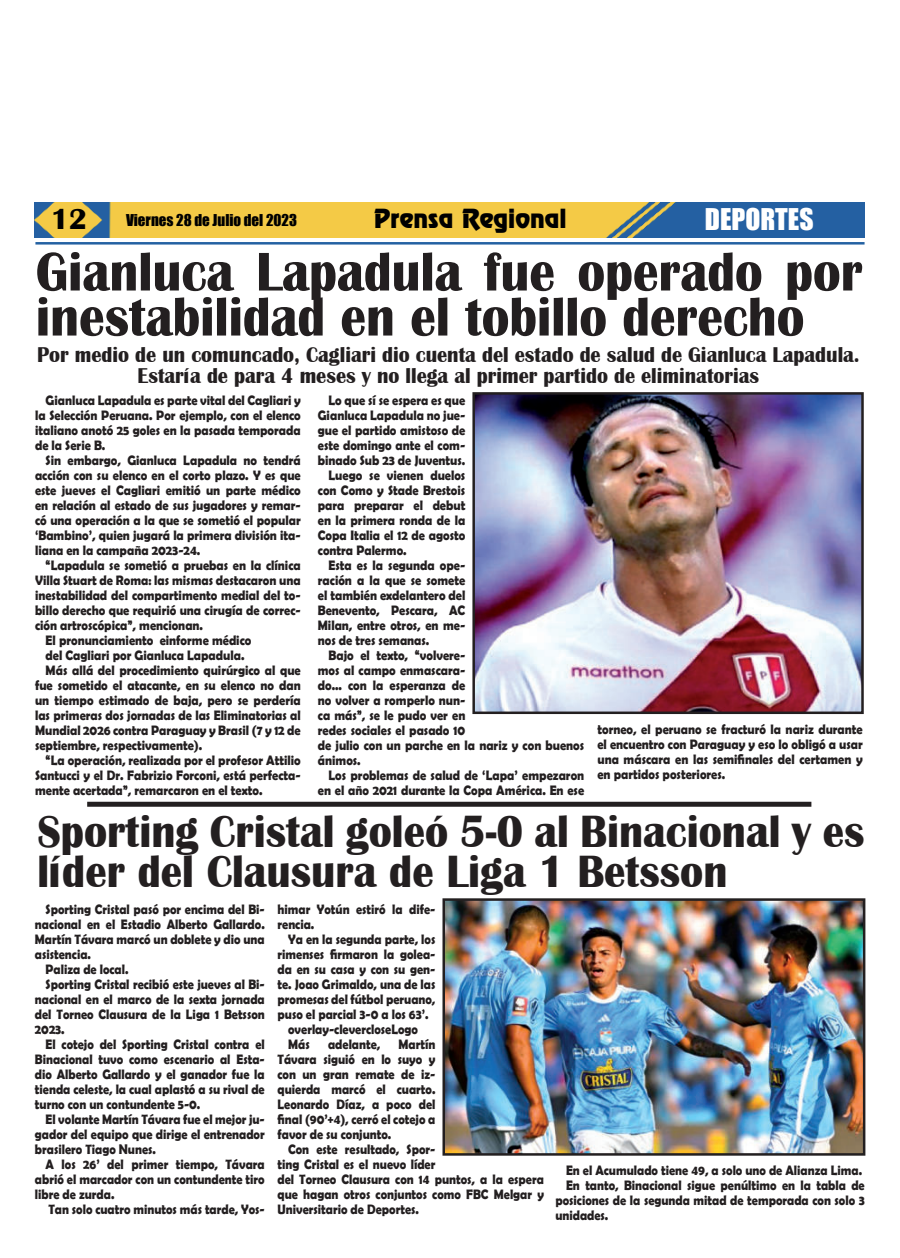
<style>
.page{position:relative;width:900px;height:1258px;background:#fff}
.page>*{position:absolute;margin:0;border:0;box-sizing:border-box;transform-origin:0 0}
.t1{font:700 56.38px/45px "Britannic";color:#231f20;scale:.91 1}
.t2{font:700 46.5px/40px "Britannic";color:#231f20;scale:.92 1}
.t3{font:700 30px "Britannic";color:#000}
.t4{font:27.5px "Impact";color:#fff}
.t5{font:23.75px "Renfrew Normal";color:#000}
.t6{font:700 22px/21.2px "Britannic";color:#231f20;text-align:center;scale:.92 1}
.t7{font:15px "Impact";color:#000}
.t8{font:700 13.75px/15px "Berlin Sans FB Demi";color:#231f20;text-align:justify;scale:.9 1}
.t9{font:700 13.75px/15px "Berlin Sans FB Demi";color:#231f20;scale:.89 1}
</style>
<div class="page">
<img style="left:35px;top:203px;width:830px;height:35px">
<hr style="left:35px;top:242px;width:830px;height:3px;background:#2361a2">
<img style="left:476px;top:396px;width:384px;height:314px">
<div style="left:472px;top:392px;width:392px;height:322px;border:3px solid #231f20"></div>
<div style="left:87px;top:802px;width:724px;height:5px;background:#231f20"></div>
<img style="left:446px;top:902px;width:415px;height:250px">
<div style="left:442px;top:898px;width:423px;height:258px;border:3px solid #231f20"></div>
<h3 class="t3" style="left:51px;top:203px;width:38px">12</h3>
<p class="t7" style="left:126px;top:212px;width:173px">Viernes 28 de Julio del 2023</p>
<h3 class="t5" style="left:374px;top:209px;width:194px">Prensa Regional</h3>
<h3 class="t4" style="left:705px;top:205px;width:110px">DEPORTES</h3>
<h1 class="t1" style="left:36px;top:249px;width:910px">Gianluca Lapadula fue operado por inestabilidad en el tobillo derecho</h1>
<h3 class="t6" style="left:37px;top:344px;width:896px">Por medio de un comuncado, Cagliari dio cuenta del estado de salud de Gianluca Lapadula.<br>Estaría de para 4 meses y no llega al primer partido de eliminatorias</h3>
<p class="t8" style="left:35px;top:393px;width:297px;text-indent:11px">Gianluca Lapadula es parte vital del Cagliari y la Selección Peruana. Por ejemplo, con el elenco italiano anotó 25 goles en la pasada temporada de la Serie B.</p>
<p class="t8" style="left:35px;top:453px;width:297px;text-indent:11px">Sin embargo, Gianluca Lapadula no tendrá acción con su elenco en el corto plazo. Y es que este jueves el Cagliari emitió un parte médico en relación al estado de sus jugadores y remar&shy;có una operación a la que se sometió el popular ‘Bambino’, quien jugará la primera división ita&shy;liana en la campaña 2023-24.</p>
<p class="t8" style="left:46px;top:558px;width:285px">“Lapadula se sometió a pruebas en la clínica</p>
<p class="t8" style="left:35px;top:573px;width:297px">Villa Stuart de Roma: las mismas destacaron una</p>
<p class="t8" style="left:35px;top:588px;width:297px">inestabilidad del compartimento medial del to-</p>
<p class="t8" style="left:35px;top:603px;width:297px">billo derecho que requirió una cirugía de correc-</p>
<p class="t8" style="left:35px;top:618px;width:188px">ción artroscópica”, mencionan.</p>
<p class="t8" style="left:46px;top:633px;width:230px">El pronunciamiento einforme médico</p>
<p class="t8" style="left:46px;top:648px;width:222px">del Cagliari por Gianluca Lapadula.</p>
<p class="t8" style="left:46px;top:663px;width:285px">Más allá del procedimiento quirúrgico al que</p>
<p class="t8" style="left:35px;top:678px;width:297px">fue sometido el atacante, en su elenco no dan</p>
<p class="t8" style="left:35px;top:693px;width:297px">un tiempo estimado de baja, pero se perdería</p>
<p class="t8" style="left:35px;top:708px;width:297px">las primeras dos jornadas de las Eliminatorias al</p>
<p class="t8" style="left:35px;top:723px;width:297px">Mundial 2026 contra Paraguay y Brasil (7 y 12 de</p>
<p class="t8" style="left:35px;top:738px;width:187px">septiembre, respectivamente).</p>
<p class="t8" style="left:46px;top:753px;width:285px">“La operación, realizada por el profesor Attilio</p>
<p class="t8" style="left:35px;top:768px;width:297px">Santucci y el Dr. Fabrizio Forconi, está perfecta-</p>
<p class="t8" style="left:35px;top:783px;width:254px">mente acertada”, remarcaron en el texto.</p>
<p class="t8" style="left:328px;top:393px;width:154px">Lo que sí se espera es que</p>
<p class="t8" style="left:318px;top:408px;width:165px">Gianluca Lapadula no jue-</p>
<p class="t8" style="left:318px;top:423px;width:165px">gue el partido amistoso de</p>
<p class="t8" style="left:318px;top:438px;width:165px">este domingo ante el com-</p>
<p class="t8" style="left:318px;top:453px;width:165px">binado Sub 23 de Juventus.</p>
<p class="t8" style="left:328px;top:468px;width:154px">Luego se vienen duelos</p>
<p class="t8" style="left:318px;top:483px;width:165px">con Como y Stade Brestois</p>
<p class="t8" style="left:318px;top:498px;width:165px">para preparar el debut</p>
<p class="t8" style="left:318px;top:513px;width:165px">en la primera ronda de la</p>
<p class="t8" style="left:318px;top:528px;width:165px">Copa Italia el 12 de agosto</p>
<p class="t8" style="left:318px;top:543px;width:100px">contra Palermo.</p>
<p class="t8" style="left:328px;top:558px;width:154px">Esta es la segunda ope-</p>
<p class="t8" style="left:318px;top:573px;width:165px">ración a la que se somete</p>
<p class="t8" style="left:318px;top:588px;width:165px">el también exdelantero del</p>
<p class="t8" style="left:318px;top:603px;width:165px">Benevento, Pescara, AC</p>
<p class="t8" style="left:318px;top:618px;width:165px">Milan, entre otros, en me-</p>
<p class="t8" style="left:318px;top:633px;width:126px">nos de tres semanas.</p>
<p class="t8" style="left:328px;top:648px;width:154px">Bajo el texto, “volvere-</p>
<p class="t8" style="left:318px;top:663px;width:165px">mos al campo enmascara-</p>
<p class="t8" style="left:318px;top:678px;width:165px">do... con la esperanza de</p>
<p class="t8" style="left:318px;top:693px;width:165px">no volver a romperlo nun-</p>
<p class="t8" style="left:318px;top:708px;width:165px">ca más”, se le pudo ver en</p>
<p class="t8" style="left:318px;top:723px;width:165px">redes sociales el pasado 10</p>
<p class="t8" style="left:318px;top:738px;width:298px">de julio con un parche en la nariz y con buenos</p>
<p class="t8" style="left:318px;top:753px;width:49px">ánimos.</p>
<p class="t8" style="left:328px;top:768px;width:286px">Los problemas de salud de ‘Lapa’ empezaron</p>
<p class="t8" style="left:318px;top:783px;width:297px">en el año 2021 durante la Copa América. En ese</p>
<p class="t8" style="left:597px;top:722px;width:296px">torneo, el peruano se fracturó la nariz durante el encuentro con Paraguay y eso lo obligó a usar una máscara en las semifinales del certamen y en partidos posteriores.</p>
<h2 class="t2" style="left:37px;top:812px;width:900px">Sporting Cristal goleó 5-0 al Binacional y es líder del Clausura de Liga 1 Betsson</h2>
<p class="t9" style="left:46px;top:902px;width:248px">Sporting Cristal pasó por encima del Bi-</p>
<p class="t9" style="left:35px;top:917px;width:260px">nacional en el Estadio Alberto Gallardo.</p>
<p class="t9" style="left:35px;top:932px;width:260px">Martín Távara marcó un doblete y dio una</p>
<p class="t9" style="left:35px;top:947px;width:64px">asistencia.</p>
<p class="t9" style="left:46px;top:962px;width:95px">Paliza de local.</p>
<p class="t9" style="left:46px;top:977px;width:248px">Sporting Cristal recibió este jueves al Bi-</p>
<p class="t9" style="left:35px;top:992px;width:260px">nacional en el marco de la sexta jornada</p>
<p class="t9" style="left:35px;top:1007px;width:260px">del Torneo Clausura de la Liga 1 Betsson</p>
<p class="t9" style="left:35px;top:1022px;width:35px">2023.</p>
<p class="t9" style="left:46px;top:1037px;width:248px">El cotejo del Sporting Cristal contra el</p>
<p class="t9" style="left:35px;top:1052px;width:260px">Binacional tuvo como escenario al Esta-</p>
<p class="t9" style="left:35px;top:1067px;width:260px">dio Alberto Gallardo y el ganador fue la</p>
<p class="t9" style="left:35px;top:1082px;width:260px">tienda celeste, la cual aplastó a su rival de</p>
<p class="t9" style="left:35px;top:1097px;width:187px">turno con un contundente 5-0.</p>
<p class="t9" style="left:46px;top:1112px;width:248px">El volante Martín Távara fue el mejor ju-</p>
<p class="t9" style="left:35px;top:1127px;width:260px">gador del equipo que dirige el entrenador</p>
<p class="t9" style="left:35px;top:1142px;width:137px">brasilero Tiago Nunes.</p>
<p class="t9" style="left:46px;top:1157px;width:248px">A los 26’ del primer tiempo, Távara</p>
<p class="t9" style="left:35px;top:1172px;width:260px">abrió el marcador con un contundente tiro</p>
<p class="t9" style="left:35px;top:1187px;width:91px">libre de zurda.</p>
<p class="t9" style="left:48px;top:1202px;width:245px">Tan solo cuatro minutos más tarde, Yos-</p>
<p class="t9" style="left:278px;top:902px;width:179px">himar Yotún estiró la dife&shy;rencia.</p>
<p class="t9" style="left:288px;top:932px;width:167px">Ya en la segunda parte, los</p>
<p class="t9" style="left:278px;top:946px;width:179px">rimenses firmaron la golea-</p>
<p class="t9" style="left:278px;top:962px;width:179px">da en su casa y con su gen-</p>
<p class="t9" style="left:278px;top:977px;width:179px">te. Joao Grimaldo, una de las</p>
<p class="t9" style="left:278px;top:992px;width:179px">promesas del fútbol peruano,</p>
<p class="t9" style="left:278px;top:1007px;width:171px">puso el parcial 3-0 a los 63’.</p>
<p class="t9" style="left:288px;top:1022px;width:147px">overlay-clevercloseLogo</p>
<p class="t9" style="left:288px;top:1037px;width:26px">Más</p>
<p class="t9" style="left:328px;top:1037px;width:60px">adelante,</p>
<p class="t9" style="left:278px;top:1037px;width:179px;text-align:justify;text-indent:121px">Martín Távara siguió en lo suyo y con un gran remate de iz&shy;quierda marcó el cuarto.<br>Leonardo Díaz, a poco del final (90’+4), cerró el cotejo a favor de su conjunto.</p>
<p class="t9" style="left:278px;top:1142px;width:301px;text-indent:11px">Con este resultado, Spor-<br>ting Cristal es el nuevo líder<br>del Torneo Clausura con 14 puntos, a la espera que hagan otros conjuntos como FBC Melgar y Universitario de Deportes.</p>
<p class="t9" style="left:566px;top:1164px;width:334px">En el Acumulado tiene 49, a solo uno de Alianza Lima.</p>
<p class="t9" style="left:566px;top:1179px;width:337px">En tanto, Binacional sigue penúltimo en la tabla de</p>
<p class="t9" style="left:555px;top:1194px;width:349px">posiciones de la segunda mitad de temporada con solo 3</p>
<p class="t9" style="left:555px;top:1209px;width:61px">unidades.</p>
</div>
